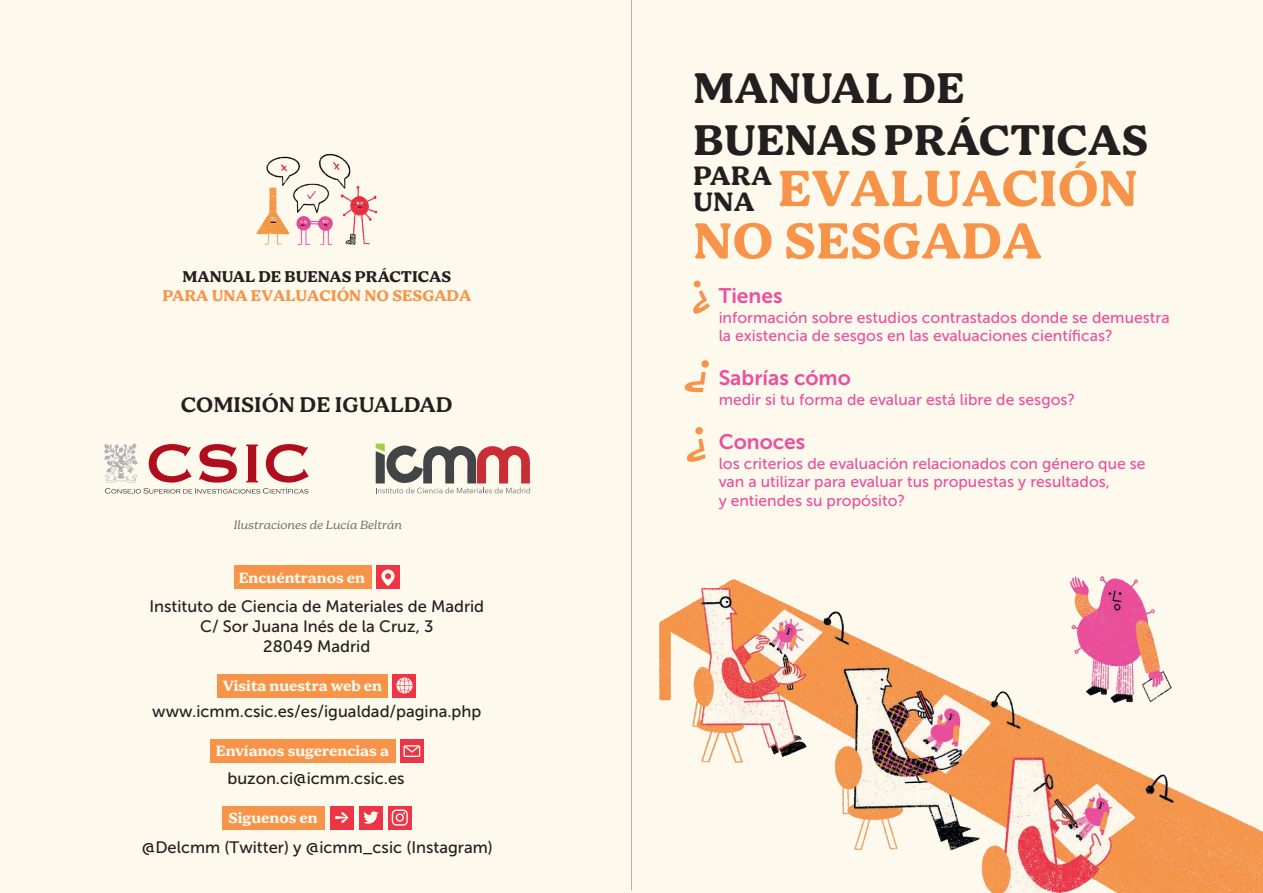
<style>
.page{position:relative;width:1263px;height:893px;background:#fef9ed}
.page>*{position:absolute;margin:0;border:0;box-sizing:border-box;transform-origin:0 0}
.t1{font:700 51.45px/52.5px "Bogue";color:#f79449}
.t2{font:700 43.2px/51.9px "Bogue";color:#231f20}
.t3{font:700 26.85px/25.5px "Bogue";color:#231f20}
.t4{font:600 21.45px "Bogue";color:#231f20}
.t5{font:21px "Museo Sans 700";color:#eb4f9d}
.t6{font:16.5px/19.8px "Museo Sans 500";color:#231f20;text-align:center}
.t7{font:15.75px/18.9px "Museo Sans 500";color:#eb4f9d}
.t8{font:700 15.75px "Bogue";color:#f79449}
.t9{font:700 15.75px "Bogue";color:#231f20}
.t10{font:700 15px "Bogue";color:#fef9ed}
.t11{font:italic 300 12px "Bogue";color:#666a6b}
</style>
<div class="page">
<svg style="left:690px;top:438px;width:15px;height:15px"></svg>
<div style="left:695px;top:427px;width:8px;height:8px;background:#f79449;border-radius:3px"></div>
<svg style="left:684px;top:360px;width:25px;height:33px"></svg>
<svg style="left:693px;top:290px;width:17px;height:24px"></svg>
<div style="left:694px;top:280px;width:7px;height:8px;background:#f79449;border-radius:50%"></div>
<svg style="left:376px;top:443px;width:154px;height:50px"></svg>
<svg style="left:104px;top:443px;width:205px;height:51px"></svg>
<div style="left:217px;top:674px;width:171px;height:23px;background:#f79449"></div>
<div style="left:393px;top:674px;width:23px;height:23px;background:#ee3447"></div>
<svg style="left:396px;top:677px;width:17px;height:17px"></svg>
<div style="left:234px;top:566px;width:137px;height:23px;background:#f79449"></div>
<div style="left:376px;top:566px;width:24px;height:23px;background:#ee3447"></div>
<svg style="left:381px;top:569px;width:14px;height:17px"></svg>
<div style="left:210px;top:739px;width:185px;height:24px;background:#f79449"></div>
<div style="left:400px;top:739px;width:24px;height:24px;background:#ee3447"></div>
<svg style="left:403px;top:745px;width:17px;height:12px"></svg>
<div style="left:222px;top:806px;width:103px;height:23px;background:#f79449"></div>
<div style="left:330px;top:806px;width:23px;height:23px;background:#ee3447"></div>
<svg style="left:335px;top:812px;width:13px;height:11px"></svg>
<div style="left:359px;top:806px;width:24px;height:23px;background:#ee3447"></div>
<svg style="left:363px;top:811px;width:15px;height:13px"></svg>
<div style="left:388px;top:806px;width:24px;height:23px;background:#ee3447"></div>
<svg style="left:392px;top:809px;width:16px;height:17px"></svg>
<img style="left:631px;top:453px;width:632px;height:440px">
<img style="left:256px;top:153px;width:122px;height:92px">
<hr style="left:631px;top:0;width:1px;height:890px;background:#b2b3b7">
<p class="t9" style="left:182px;top:268px;width:270px">MANUAL DE BUENAS PRÁCTICAS</p>
<p class="t8" style="left:162px;top:286px;width:310px">PARA UNA EVALUACIÓN NO SESGADA</p>
<h2 class="t2" style="left:693px;top:62px;width:457px">MANUAL DE<br>BUENAS PRÁCTICAS</h2>
<h1 class="t1" style="left:693px;top:162px;width:446px;text-indent:84px">EVALUACIÓN<br>NO SESGADA</h1>
<h3 class="t5" style="left:719px;top:284px;width:65px">Tienes</h3>
<h3 class="t3" style="left:693px;top:163px;width:80px">PARA<br>UNA</h3>
<p class="t7" style="left:719px;top:308px;width:453px">información sobre estudios contrastados donde se demuestra la existencia de sesgos en las evaluaciones científicas?</p>
<h3 class="t5" style="left:719px;top:366px;width:134px">Sabrías cómo</h3>
<h3 class="t4" style="left:181px;top:392px;width:273px">COMISIÓN DE IGUALDAD</h3>
<p class="t7" style="left:719px;top:390px;width:358px">medir si tu forma de evaluar está libre de sesgos?</p>
<p class="t11" style="left:234px;top:518px;width:170px">Ilustraciones de Lucía Beltrán</p>
<p class="t10" style="left:239px;top:569px;width:128px">Encuéntranos en</p>
<p class="t6" style="left:149px;top:596px;width:336px">Instituto de Ciencia de Materiales de Madrid<br>C/ Sor Juana Inés de la Cruz, 3<br>28049 Madrid</p>
<p class="t10" style="left:223px;top:677px;width:161px">Visita nuestra web en</p>
<p class="t6" style="left:152px;top:702px;width:331px">www.icmm.csic.es/es/igualdad/pagina.php</p>
<p class="t10" style="left:216px;top:742px;width:175px">Envíanos sugerencias a</p>
<p class="t6" style="left:227px;top:768px;width:179px">buzon.ci@icmm.csic.es</p>
<p class="t10" style="left:228px;top:809px;width:91px">Siguenos en</p>
<p class="t6" style="left:142px;top:838px;width:352px">@Delcmm (Twitter) y @icmm_csic (Instagram)</p>
<h3 class="t5" style="left:719px;top:430px;width:88px">Conoces</h3>
<p class="t7" style="left:719px;top:454px;width:428px">los criterios de evaluación relacionados con género que se van a utilizar para evaluar tus propuestas y resultados,<br>y entiendes su propósito?</p>
</div>
